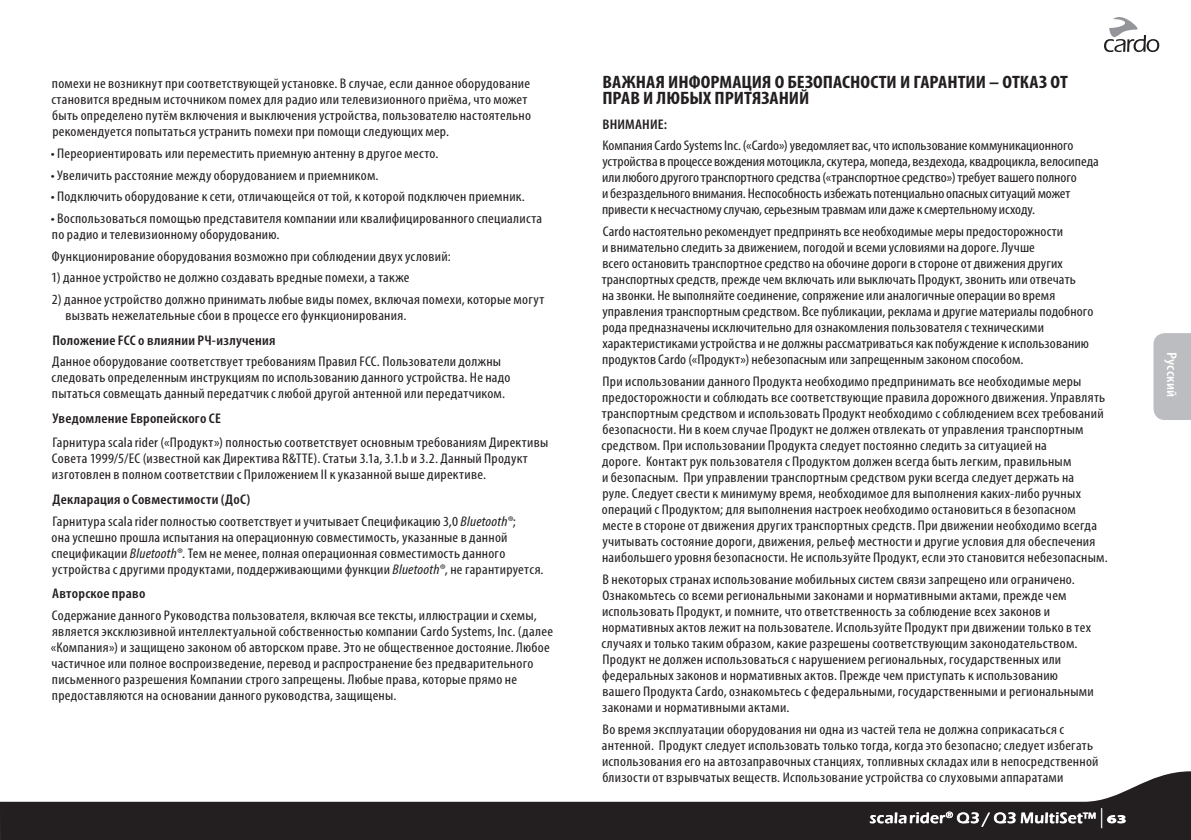
<style>
.page{position:relative;width:1191px;height:840px;background:#fff}
.page>*{position:absolute;margin:0;border:0;box-sizing:border-box;transform-origin:0 0}
.Legal_Boilerplate{font:700 condensed 18px/16px "Myriad Pro";color:#231f20;scale:1.11 1}
.Footer_Right{font:700 15px "Eras Book ITC";letter-spacing:.015em;color:#fff}
.Legal_Boilerplate-2{font:condensed 14px/16px "Myriad Pro";letter-spacing:.015em;color:#231f20;scale:1.11 1}
.Legal_Boilerplate-3{font:condensed 14px/16px "Myriad Pro";letter-spacing:-.005em;color:#231f20;scale:1.11 1}
.Legal_Boilerplate-4{font:600 condensed 14px "Myriad Pro";letter-spacing:.015em;color:#231f20;scale:1.11 1}
.t1{font:600 condensed 14px "Myriad Pro";letter-spacing:.02em;color:#fff;scale:1.15 1}
.s1{font-style:italic}
.s2{font-family:"Myriad Pro";font-weight:300;font-stretch:condensed;font-size:20px}
.s3{font-family:"Myriad Pro";font-weight:900;font-size:12px}
</style>
<div class="page">
<svg style="left:1104px;top:17px;width:55px;height:35px"></svg>
<svg style="left:0;top:771px;width:1191px;height:68px;fill:#231f20"></svg>
<div style="left:1153px;top:333px;width:38px;height:87px;background:#bcbdc0"></div>
<svg style="left:1101px;top:807px;width:24px;height:20px"></svg>
<svg style="left:870px;top:811px;width:225px;height:15px;background:#5b5859"></svg>
<p class="Legal_Boilerplate-2" style="left:51px;top:75px;width:433px">помехи не возникнут при соответствующей установке. В случае, если данное оборудование становится вредным источником помех для радио или телевизионного приёма, что может быть определено путём включения и выключения устройства, пользователю настоятельно рекомендуется попытаться устранить помехи при помощи следующих мер.</p>
<p class="Legal_Boilerplate-2" style="left:51px;top:145px;width:351px">• Переориентировать или переместить приемную антенну в другое место.</p>
<p class="Legal_Boilerplate-2" style="left:51px;top:167px;width:297px">• Увеличить расстояние между оборудованием и приемником.</p>
<p class="Legal_Boilerplate-2" style="left:51px;top:188px;width:429px">• Подключить оборудование к сети, отличающейся от той, к которой подключен приемник.</p>
<p class="Legal_Boilerplate-2" style="left:51px;top:210px;width:444px">• Воспользоваться помощью представителя компании или квалифицированного специалиста по радио и телевизионному оборудованию.</p>
<p class="Legal_Boilerplate-2" style="left:52px;top:248px;width:361px">Функционирование оборудования возможно при соблюдении двух условий:</p>
<p class="Legal_Boilerplate-2" style="left:51px;top:269px;width:324px">1) данное устройство не должно создавать вредные помехи, а также</p>
<p class="Legal_Boilerplate-2" style="left:65px;top:291px;width:433px;text-indent:-13px">2) данное устройство должно принимать любые виды помех, включая помехи, которые могут вызвать нежелательные сбои в процессе его функционирования.</p>
<p class="Legal_Boilerplate-4" style="left:52px;top:331px;width:203px">Положение FCC о влиянии РЧ-излучения</p>
<p class="Legal_Boilerplate-2" style="left:51px;top:353px;width:415px">Данное оборудование соответствует требованиям Правил FCC. Пользователи должны следовать определенным инструкциям по использованию данного устройства. Не надо пытаться совмещать данный передатчик с любой другой антенной или передатчиком.</p>
<p class="Legal_Boilerplate-4" style="left:53px;top:409px;width:153px">Уведомление Европейского СЕ</p>
<p class="Legal_Boilerplate-2" style="left:52px;top:434px;width:448px">Гарнитура scalarider («Продукт») полностью соответствует основным требованиям Директивы<br>Совета 1999/5/EC (известной как Директива R&amp;TTE). Статьи 3.1a, 3.1.b и 3.2. Данный Продукт изготовлен в полном соответствии с Приложением II к указанной выше директиве.</p>
<p class="Legal_Boilerplate-4" style="left:53px;top:490px;width:180px">Декларация о Совместимости (ДоС)</p>
<p class="Legal_Boilerplate-2" style="left:51px;top:512px;width:445px">Гарнитура scalarider полностью соответствует и учитывает Спецификацию 3,0 <span class="s1">Bluetooth®</span>;<br>она успешно прошла испытания на операционную совместимость, указанные в данной спецификации <span class="s1">Bluetooth®</span>. Тем не менее, полная операционная совместимость данного устройства с другими продуктами, поддерживающими функции <span class="s1">Bluetooth®</span>, не гарантируется.</p>
<p class="Legal_Boilerplate-4" style="left:52px;top:584px;width:85px">Aвторское право</p>
<p class="Legal_Boilerplate-2" style="left:51px;top:606px;width:454px">Содержание данного Руководства пользователя, включая все тексты, иллюстрации и схемы, является эксклюзивной интеллектуальной собственностью компании Cardo Systems, Inc. (далее «Компания») и защищено законом об авторском праве. Это не общественное достояние. Любое частичное или полное воспроизведение, перевод и распространение без предварительного письменного разрешения Компании строго запрещены. Любые права, которые прямо не предоставляются на основании данного руководства, защищены.</p>
<p class="Legal_Boilerplate" style="left:602px;top:74px;width:421px">ВАЖНАЯ ИНФОРМАЦИЯ О БЕЗОПАСНОСТИ И ГАРАНТИИ – ОТКАЗ ОТ<br>ПРАВ И ЛЮБЫХ ПРИТЯЗАНИЙ</p>
<p class="Legal_Boilerplate-4" style="left:602px;top:115px;width:60px">ВНИМАНИЕ:</p>
<p class="Legal_Boilerplate-3" style="left:602px;top:137px;width:449px">Компания Cardo Systems Inc. («Cardo») уведомляет вас, что использование коммуникационного устройства в процессе вождения мотоцикла, скутера, мопеда, вездехода, квадроцикла, велосипеда или любого другого транспортного средства («транспортное средство») требует вашего полного<br>и безраздельного внимания. Неспособность избежать потенциально опасных ситуаций может привести к несчастному случаю, серьезным травмам или даже к смертельному исходу.</p>
<p class="Legal_Boilerplate-2" style="left:602px;top:223px;width:444px">Cardo настоятельно рекомендует предпринять все необходимые меры предосторожности<br>и внимательно следить за движением, погодой и всеми условиями на дороге. Лучше<br>всего остановить транспортное средство на обочине дороги в стороне от движения других транспортных средств, прежде чем включать или выключать Продукт, звонить или отвечать<br>на звонки. Не выполняйте соединение, сопряжение или аналогичные операции во время управления транспортным средством. Все публикации, реклама и другие материалы подобного рода предназначены исключительно для ознакомления пользователя с техническими характеристиками устройства и не должны рассматриваться как побуждение к использованию продуктов Cardo («Продукт») небезопасным или запрещенным законом способом.</p>
<p class="Legal_Boilerplate-2" style="left:601px;top:373px;width:457px">При использовании данного Продукта необходимо предпринимать все необходимые меры предосторожности и соблюдать все соответствующие правила дорожного движения. Управлять транспортным средством и использовать Продукт необходимо с соблюдением всех требований безопасности. Ни в коем случае Продукт не должен отвлекать от управления транспортным средством. При использовании Продукта следует постоянно следить за ситуацией на<br>дороге. Контакт рук пользователя с Продуктом должен всегда быть легким, правильным<br>и безопасным. При управлении транспортным средством руки всегда следует держать на<br>руле. Следует свести к минимуму время, необходимое для выполнения каких-либо ручных операций с Продуктом; для выполнения настроек необходимо остановиться в безопасном месте в стороне от движения других транспортных средств. При движении необходимо всегда учитывать состояние дороги, движения, рельеф местности и другие условия для обеспечения наибольшего уровня безопасности. Не используйте Продукт, если это становится небезопасным.</p>
<p class="Legal_Boilerplate-2" style="left:601px;top:570px;width:445px">В некоторых странах использование мобильных систем связи запрещено или ограничено.<br>Ознакомьтесь со всеми региональными законами и нормативными актами, прежде чем использовать Продукт, и помните, что ответственность за соблюдение всех законов и нормативных актов лежит на пользователе. Используйте Продукт при движении только в тех случаях и только таким образом, какие разрешены соответствующим законодательством.<br>Продукт не должен использоваться с нарушением региональных, государственных или федеральных законов и нормативных актов. Прежде чем приступать к использованию вашего Продукта Cardo, ознакомьтесь с федеральными, государственными и региональными законами и нормативными актами.</p>
<p class="Legal_Boilerplate-2" style="left:602px;top:720px;width:449px">Во время эксплуатации оборудования ни одна из частей тела не должна соприкасаться с антенной. Продукт следует использовать только тогда, когда это безопасно; следует избегать использования его на автозаправочных станциях, топливных складах или в непосредственной близости от взрывчатых веществ. Использование устройства со слуховыми аппаратами</p>
<p class="Footer_Right" style="left:869px;top:808px;width:258px">scala rider<sup>®</sup> Q3 / Q3 MultiSet™ <span class="s2">|</span> <span class="s3">63</span></p>
<p class="t1" style="left:1180px;top:351px;width:41px;rotate:90deg">Русский</p>
</div>
